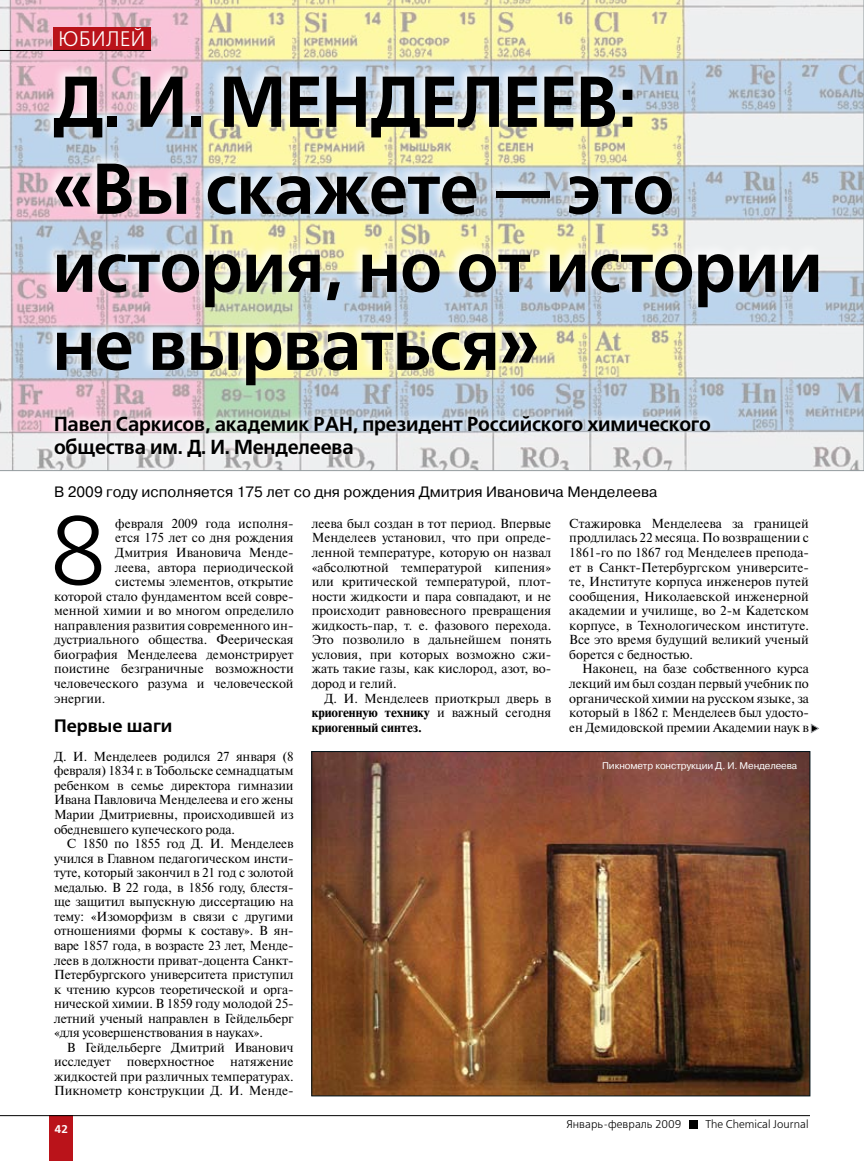
<style>
.page{position:relative;width:864px;height:1161px;background:#fff}
.page>*{position:absolute;margin:0;border:0;box-sizing:border-box;transform-origin:0 0}
.t1{font:97.95px "Free Set C";color:#000}
.t2{font:700 71.7px/87px "Free Set C";letter-spacing:-.01em;color:#000;scale:.96 1}
.t3{font:21px "Free Set C";color:#fff}
.t4{font:700 20.25px/23.4px "Free Set C";letter-spacing:-.01em;color:#000;scale:.96 1}
.t5{font:700 18px "Free Set C";color:#000}
.t6{font:15px "Pragmatica C";color:#000}
.t7{font:13.05px/14.5px "Newton C";color:#000;text-align:justify}
.t8{font:11.25px "Free Set C";color:#000}
.t9{font:700 11.25px "Free Set C";color:#fff}
.t10{font:9.75px "Pragmatica C";letter-spacing:-.01em;color:#fff}
.s1{font-weight:700}
</style>
<div class="page">
<div style="left:50px;top:1115px;width:23px;height:46px;background:#ba131a"></div>
<hr style="left:0;top:1115px;width:809px;height:1px;background:#000">
<div style="left:689px;top:1120px;width:8px;height:8px;background:#000"></div>
<svg style="left:0;top:0;width:863px;height:471px;background:#e6dcc5"></svg>
<div style="left:39px;top:62px;width:824px;height:355px;background:#fff;opacity:.77"></div>
<div style="left:53px;top:27px;width:98px;height:23px;background:#ba131a"></div>
<hr style="left:0;top:50px;width:151px;height:1px;background:#000">
<div style="left:46px;top:407px;width:771px;height:77px;background:#fff;opacity:.75"></div>
<img style="left:313px;top:753px;width:495px;height:341px">
<svg style="left:810px;top:724px;width:8px;height:9px"></svg>
<h3 class="t3" style="left:58px;top:28px;width:89px">ЮБИЛЕЙ</h3>
<h2 class="t2" style="left:52px;top:61px;width:649px">Д. И. МЕНДЕЛЕЕВ: «Вы скажете — это</h2>
<h2 class="t2" style="left:52px;top:231px;width:803px;line-height:78px">история, но от истории не вырваться»</h2>
<h3 class="t4" style="left:54px;top:413px;width:685px">Павел Саркисов, академик РАН, президент Российского химического общества им. Д. И. Менделеева</h3>
<p class="t6" style="left:54px;top:484px;width:604px">В 2009 году исполняется 175 лет со дня рождения Дмитрия Ивановича Менделеева</p>
<h1 class="t1" style="left:48px;top:499px;width:62px">8</h1>
<p class="t7" style="left:115px;top:516px;width:180px">февраля 2009 года исполня-</p>
<p class="t7" style="left:115px;top:531px;width:180px">ется 175 лет со дня рождения</p>
<p class="t7" style="left:115px;top:545px;width:180px">Дмитрия Ивановича Менде-</p>
<p class="t7" style="left:115px;top:560px;width:180px">леева, автора периодической</p>
<p class="t7" style="left:115px;top:574px;width:180px">системы элементов, открытие</p>
<p class="t7" style="left:54px;top:589px;width:241px">которой стало фундаментом всей совре-</p>
<p class="t7" style="left:54px;top:603px;width:241px">менной химии и во многом определило</p>
<p class="t7" style="left:54px;top:618px;width:241px">направления развития современного ин-</p>
<p class="t7" style="left:54px;top:633px;width:241px">дустриального общества. Феерическая</p>
<p class="t7" style="left:54px;top:647px;width:241px">биография Менделеева демонстрирует</p>
<p class="t7" style="left:54px;top:662px;width:241px">поистине безграничные возможности</p>
<p class="t7" style="left:54px;top:676px;width:241px">человеческого разума и человеческой</p>
<p class="t7" style="left:54px;top:691px;width:53px">энергии.</p>
<h3 class="t5" style="left:54px;top:715px;width:120px">Первые шаги</h3>
<p class="t7" style="left:54px;top:749px;width:241px">Д. И. Менделеев родился 27 января (8 февраля) 1834 г. в Тобольске семнадцатым ребенком в семье директора гимназии Ивана Павловича Менделеева и его жены Марии Дмитриевны, происходившей из обедневшего купеческого рода.</p>
<p class="t7" style="left:54px;top:836px;width:241px;text-indent:13px">С 1850 по 1855 год Д. И. Менделеев учился в Главном педагогическом инсти&shy;туте, который закончил в 21 год с золотой медалью. В 22 года, в 1856 году, блестя&shy;ще защитил выпускную диссертацию на тему: «Изоморфизм в связи с другими отношениями формы к составу». В ян&shy;варе 1857 года, в возрасте 23 лет, Менде&shy;леев в должности приват-доцента Санкт-Петербургского университета приступил к чтению курсов теоретической и орга&shy;нической химии. В 1859 году молодой 25- летний ученый направлен в Гейдельберг «для усовершенствования в науках».</p>
<p class="t7" style="left:54px;top:1040px;width:241px;text-indent:13px">В Гейдельберге Дмитрий Иванович исследует поверхностное натяжение жидкостей при различных температурах.<br>Пикнометр конструкции Д. И. Менде-</p>
<p class="t9" style="left:55px;top:1122px;width:15px">42</p>
<p class="t7" style="left:311px;top:516px;width:241px">леева был создан в тот период. Впервые Менделеев установил, что при опреде&shy;ленной температуре, которую он назвал «абсолютной температурой кипения» или критической температурой, плот&shy;ности жидкости и пара совпадают, и не происходит равновесного превращения жидкость-пар, т. е. фазового перехода.<br>Это позволило в дальнейшем понять условия, при которых возможно сжи&shy;жать такие газы, как кислород, азот, во&shy;дород и гелий.</p>
<p class="t7" style="left:311px;top:691px;width:241px;text-indent:13px">Д. И. Менделеев приоткрыл дверь в <span class="s1">криогенную технику</span> и важный сегодня <span class="s1">криогенный синтез.</span></p>
<p class="t7" style="left:569px;top:516px;width:241px">Стажировка Менделеева за границей продлилась 22 месяца. По возвращении с 1861-го по 1867 год Менделеев препода&shy;ет в Санкт-Петербургском университе&shy;те, Институте корпуса инженеров путей сообщения, Николаевской инженерной академии и училище, во 2-м Кадетском корпусе, в Технологическом институте.<br>Все это время будущий великий ученый борется с бедностью.</p>
<p class="t7" style="left:569px;top:662px;width:241px;text-indent:13px">Наконец, на базе собственного курса лекций им был создан первый учебник по органической химии на русском языке, за который в 1862 г. Менделеев был удосто&shy;ен Демидовской премии Академии наук в</p>
<p class="t10" style="left:602px;top:760px;width:196px">Пикнометр конструкции Д. И. Менделеева</p>
<p class="t8" style="left:566px;top:1118px;width:117px">Январь-февраль 2009</p>
<p class="t8" style="left:705px;top:1118px;width:104px">The Chemical Journal</p>
</div>
